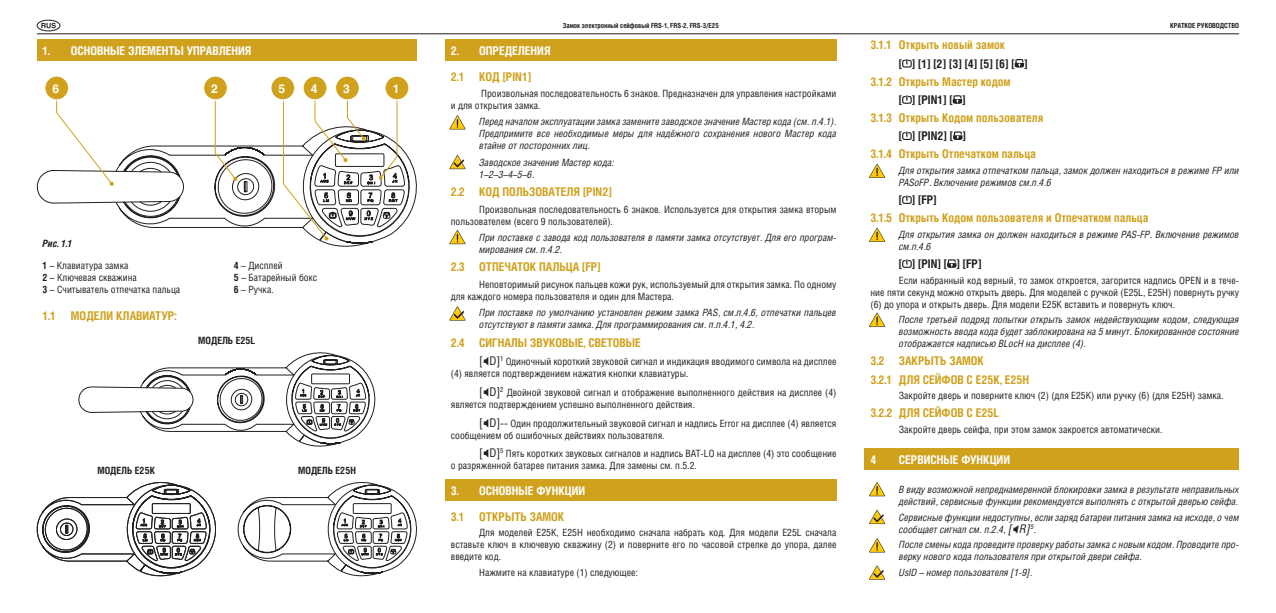
<style>
.page{position:relative;width:1276px;height:613px;background:#fff}
.page>*{position:absolute;margin:0;border:0;box-sizing:border-box;transform-origin:0 0}
.t1{font:700 12px/18.1px "Helios Cond C";color:#d0a11d}
.t2{font:700 12px "Helios Cond C";color:#fff}
.t3{font:700 12px "Helios Cond C";color:#231f20}
.t4{font:700 12px "Helios C";color:#fff}
.t5{font:10px/12px "Helios Cond C";color:#231f20}
.t6{font:italic 10px/12px "Helios Cond C";color:#231f20}
.t7{font:700 10px "Helios Cond C";color:#231f20}
.t8{font:italic 700 10px "Helios Cond C";color:#231f20}
.t9{font:700 7px "Helios Cond C";color:#231f20}
.s1{font-weight:700}
.s2{font-size:12px}
</style>
<div class="page">
<svg style="left:37px;top:482px;width:179px;height:93px"></svg>
<div style="left:152px;top:503px;width:38px;height:10px;border:1px solid #231f20"></div>
<svg style="left:238px;top:482px;width:179px;height:93px"></svg>
<div style="left:353px;top:503px;width:38px;height:10px;border:1px solid #231f20"></div>
<div style="left:37px;top:40px;width:380px;height:21px;background:#d0a11d"></div>
<div style="left:445px;top:479px;width:391px;height:21px;background:#d0a11d"></div>
<svg style="left:902px;top:59px;width:9px;height:9px"></svg>
<svg style="left:1014px;top:59px;width:10px;height:9px"></svg>
<svg style="left:902px;top:95px;width:9px;height:9px"></svg>
<svg style="left:952px;top:95px;width:10px;height:9px"></svg>
<svg style="left:902px;top:131px;width:9px;height:9px"></svg>
<svg style="left:953px;top:131px;width:9px;height:9px"></svg>
<svg style="left:902px;top:195px;width:9px;height:9px"></svg>
<svg style="left:902px;top:259px;width:9px;height:9px"></svg>
<svg style="left:947px;top:259px;width:9px;height:9px"></svg>
<div style="left:445px;top:40px;width:391px;height:21px;background:#d0a11d"></div>
<svg style="left:449px;top:115px;width:16px;height:14px"></svg>
<svg style="left:449px;top:230px;width:16px;height:14px"></svg>
<svg style="left:869px;top:164px;width:16px;height:14px"></svg>
<svg style="left:869px;top:227px;width:16px;height:15px"></svg>
<svg style="left:869px;top:312px;width:16px;height:14px"></svg>
<svg style="left:869px;top:482px;width:16px;height:14px"></svg>
<svg style="left:869px;top:538px;width:16px;height:14px"></svg>
<svg style="left:449px;top:155px;width:16px;height:14px"></svg>
<svg style="left:449px;top:306px;width:16px;height:14px"></svg>
<svg style="left:869px;top:565px;width:16px;height:14px"></svg>
<svg style="left:869px;top:510px;width:16px;height:13px"></svg>
<svg style="left:79px;top:352px;width:296px;height:94px"></svg>
<div style="left:311px;top:373px;width:39px;height:11px;border:1px solid #231f20"></div>
<div style="left:386px;top:77px;width:22px;height:22px;background:#d0a11d;border-radius:50%"></div>
<div style="left:336px;top:77px;width:23px;height:22px;background:#d0a11d;border-radius:50%"></div>
<div style="left:304px;top:77px;width:22px;height:22px;background:#d0a11d;border-radius:50%"></div>
<div style="left:45px;top:77px;width:23px;height:22px;background:#d0a11d;border-radius:50%"></div>
<svg style="left:37px;top:100px;width:380px;height:146px"></svg>
<div style="left:271px;top:77px;width:23px;height:22px;background:#d0a11d;border-radius:50%"></div>
<div style="left:204px;top:77px;width:23px;height:22px;background:#d0a11d;border-radius:50%"></div>
<svg style="left:41px;top:23px;width:15px;height:5px"></svg>
<div style="left:37px;top:20px;width:23px;height:11px;border:1px solid #231f20;border-radius:50%"></div>
<hr style="left:37px;top:33px;width:1202px;height:1px;background:#231f20">
<div style="left:865px;top:448px;width:374px;height:21px;background:#d0a11d"></div>
<p class="t2" style="left:43px;top:44px;width:210px">1. ОСНОВНЫЕ ЭЛЕМЕНТЫ УПРАВЛЕНИЯ</p>
<p class="t4" style="left:52px;top:81px;width:8px">6</p>
<p class="t4" style="left:211px;top:81px;width:8px">2</p>
<p class="t4" style="left:279px;top:81px;width:8px">5</p>
<p class="t4" style="left:311px;top:81px;width:8px">4</p>
<p class="t4" style="left:343px;top:81px;width:8px">3</p>
<p class="t4" style="left:393px;top:81px;width:8px">1</p>
<p class="t8" style="left:43px;top:237px;width:31px">Рис. 1.1</p>
<p class="t5" style="left:43px;top:259px;width:139px"><span class="s1">1</span> – Клавиатура замка<br><span class="s1">2</span> – Ключевая скважина<br><span class="s1">3</span> – Считыватель отпечатка пальца</p>
<p class="t5" style="left:234px;top:259px;width:85px"><span class="s1">4</span> – Дисплей<br><span class="s1">5</span> – Батарейный бокс<br><span class="s1">6</span> – Ручка.</p>
<p class="t1" style="left:43px;top:306px;width:136px">1.1 МОДЕЛИ КЛАВИАТУР:</p>
<p class="t7" style="left:198px;top:334px;width:58px">МОДЕЛЬ E25L</p>
<p class="t7" style="left:97px;top:464px;width:59px">МОДЕЛЬ E25K</p>
<p class="t7" style="left:298px;top:464px;width:59px">МОДЕЛЬ E25H</p>
<p class="t9" style="left:563px;top:22px;width:158px">Замок электронный сейфовый FRS-1, FRS-2, FRS-3/E25</p>
<p class="t2" style="left:451px;top:44px;width:101px">2. ОПРЕДЕЛЕНИЯ</p>
<p class="t1" style="left:451px;top:67px;width:82px">2.1 KОД [PIN1]</p>
<p class="t5" style="left:451px;top:87px;width:387px;text-indent:30px">Произвольная последовательность 6 знаков. Предназначен для управления настройками и для открытия замка.</p>
<p class="t6" style="left:479px;top:115px;width:359px;text-align:justify">Перед началом эксплуатации замка замените заводское значение Мастер кода (см. п.4.1).<br>Предпримите все необходимые меры для надёжного сохранения нового Мастер кода втайне от посторонних лиц.</p>
<p class="t6" style="left:479px;top:156px;width:136px">Заводское значение Мастер кода:<br>1–2–3–4–5–6.</p>
<p class="t1" style="left:451px;top:182px;width:163px">2.2 КОД ПОЛЬЗОВАТЕЛЯ [PIN2]</p>
<p class="t5" style="left:451px;top:203px;width:387px;text-indent:28px">Произвольная последовательность 6 знаков. Используется для открытия замка вторым пользователем (всего 9 пользователей).</p>
<p class="t6" style="left:479px;top:231px;width:359px">При поставке с завода код пользователя в памяти замка отсутствует. Для его програм&shy;мирования см. п.4.2.</p>
<p class="t1" style="left:451px;top:258px;width:151px">2.3 ОТПЕЧАТОК ПАЛЬЦА [FP]</p>
<p class="t5" style="left:451px;top:278px;width:387px;text-indent:28px">Неповторимый рисунок пальцев кожи рук, используемый для открытия замка. По одному для каждого номера пользователя и один для Мастера.</p>
<p class="t6" style="left:479px;top:306px;width:359px">При поставке по умолчанию установлен режим замка PAS, см.п.4.6, отпечатки пальцев отсутствуют в памяти замка. Для программирования см. п.п.4.1, 4.2.</p>
<p class="t1" style="left:451px;top:333px;width:191px">2.4 СИГНАЛЫ ЗВУКОВЫЕ, СВЕТОВЫЕ</p>
<p class="t5" style="left:451px;top:355px;width:387px;text-indent:28px"><span class="s2">[ D]</span><sup>1</sup> Одиночный короткий звуковой сигнал и индикация вводимого символа на дисплее (4) является подтверждением нажатия кнопки клавиатуры.</p>
<p class="t5" style="left:451px;top:386px;width:387px;text-indent:28px"><span class="s2">[ D]</span><sup>2</sup> Двойной звуковой сигнал и отображение выполненного действия на дисплее (4) является подтверждением успешно выполненного действия.</p>
<p class="t5" style="left:451px;top:417px;width:387px;text-indent:28px"><span class="s2">[ D]--</span> Один продолжительный звуковой сигнал и надпись Error на дисплее (4) является сообщением об ошибочных действиях пользователя.</p>
<p class="t5" style="left:451px;top:447px;width:387px;text-indent:28px"><span class="s2">[ D]</span><sup>5</sup> Пять коротких звуковых сигналов и надпись BAT-LO на дисплее (4) это сообщение о разряженной батарее питания замка. Для замены см. п.5.2.</p>
<p class="t2" style="left:451px;top:483px;width:136px">3. ОСНОВНЫЕ ФУНКЦИИ</p>
<p class="t1" style="left:451px;top:506px;width:115px">3.1 ОТКРЫТЬ ЗАМОК</p>
<p class="t5" style="left:451px;top:526px;width:387px;text-align:justify;text-indent:28px">Для моделей E25K, E25H необходимо сначала набрать код. Для модели E25L сначала вставьте ключ в ключевую скважину (2) и поверните его по часовой стрелке до упора, далее введите код.</p>
<p class="t5" style="left:479px;top:566px;width:160px">Нажмите на клавиатуре (1) следующее:</p>
<p class="t9" style="left:1170px;top:22px;width:70px">КРАТКОЕ РУКОВОДСТВО</p>
<p class="t1" style="left:870px;top:36px;width:136px">3.1.1 Открыть новый замок</p>
<p class="t3" style="left:899px;top:56px;width:130px">[ ] [1] [2] [3] [4] [5] [6] [ ]</p>
<p class="t1" style="left:870px;top:72px;width:142px">3.1.2 Открыть Мастер кодом</p>
<p class="t3" style="left:899px;top:92px;width:68px">[ ] [PIN1] [ ]</p>
<p class="t1" style="left:870px;top:108px;width:174px">3.1.3 Открыть Кодом пользователя</p>
<p class="t3" style="left:899px;top:128px;width:69px">[ ] [PIN2] [ ]</p>
<p class="t1" style="left:870px;top:144px;width:167px">3.1.4 Открыть Отпечатком пальца</p>
<p class="t6" style="left:899px;top:164px;width:342px">Для открытия замка отпечатком пальца, замок должен находиться в режиме FP или<br>PASоFP. Включение режимов см.п.4.6</p>
<p class="t3" style="left:899px;top:192px;width:39px">[ ] [FP]</p>
<p class="t1" style="left:870px;top:208px;width:279px">3.1.5 Открыть Кодом пользователя и Отпечатком пальца</p>
<p class="t6" style="left:899px;top:228px;width:342px">Для открытия замка он должен находиться в режиме PAS-FP. Включение режимов см.п.4.6</p>
<p class="t3" style="left:899px;top:256px;width:84px">[ ] [PIN] [ ] [FP]</p>
<p class="t5" style="left:870px;top:273px;width:370px;text-align:justify;text-indent:28px">Если набранный код верный, то замок откроется, загорится надпись OPEN и в тече&shy;ние пяти секунд можно открыть дверь. Для моделей с ручкой (E25L, E25H) повернуть ручку (6) до упора и открыть дверь. Для модели E25K вставить и повернуть ключ.</p>
<p class="t6" style="left:899px;top:313px;width:342px;text-align:justify">После третьей подряд попытки открыть замок недействующим кодом, следующая возможность ввода кода будет заблокирована на 5 минут. Блокированное состояние отображается надписью BLocH на дисплее (4).</p>
<p class="t1" style="left:870px;top:351px;width:160px">3.2 ЗАКРЫТЬ ЗАМОК<br>3.2.1 ДЛЯ СЕЙФОВ C E25K, E25H</p>
<p class="t5" style="left:899px;top:389px;width:326px">Закройте дверь и поверните ключ (2) (для E25K) или ручку (6) (для E25H) замка.</p>
<p class="t1" style="left:870px;top:403px;width:130px">3.2.2 ДЛЯ СЕЙФОВ С E25L</p>
<p class="t5" style="left:899px;top:423px;width:265px">Закройте дверь сейфа, при этом замок закроется автоматически.</p>
<p class="t2" style="left:870px;top:452px;width:7px">4</p>
<p class="t2" style="left:899px;top:452px;width:113px">СЕРВИСНЫЕ ФУНКЦИИ</p>
<p class="t6" style="left:899px;top:483px;width:342px">В виду возможной непреднамеренной блокировки замка в результате неправильных действий, сервисные функции рекомендуется выполнять с открытой дверью сейфа.</p>
<p class="t6" style="left:899px;top:510px;width:342px">Сервисные функции недоступны, если заряд батареи питания замка на исходе, о чем сообщает сигнал см. п.2.4, <span class="s2">[ R]</span><sup>5</sup>.</p>
<p class="t6" style="left:899px;top:538px;width:342px">После смены кода проведите проверку работы замка с новым кодом. Проводите про&shy;верку нового кода пользователя при открытой двери сейфа.</p>
<p class="t6" style="left:899px;top:566px;width:135px">UsID – номер пользователя [1-9].</p>
</div>
